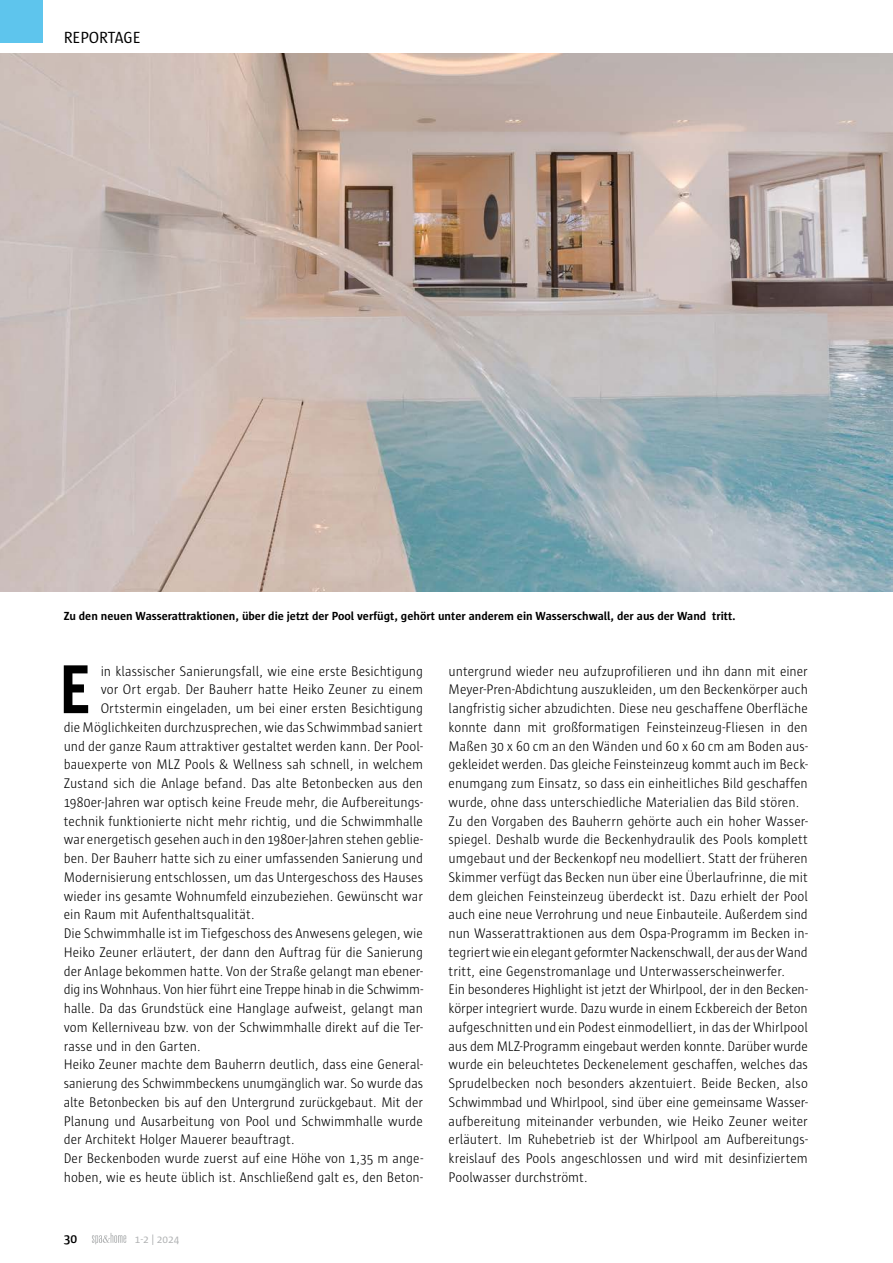
<style>
.page{position:relative;width:893px;height:1263px;background:#fff}
.page>*{position:absolute;margin:0;border:0;box-sizing:border-box;transform-origin:0 0}
.t1{font:700 66.15px "Trade Gothic";color:#000;scale:.95 1}
.t2{font:16.5px "Sun";color:#000}
.t3{font:300 14.25px/18.8px "Sun";letter-spacing:-.005em;color:#000;scale:.95 1}
.t4{font:600 13.5px "Sun";color:#000}
.t5{font:700 12px "Sun";color:#000}
.t6{font:11.25px "Sun";color:#b1b3b4}
</style>
<div class="page">
<div style="left:0;top:0;width:43px;height:43px;background:#5ec5ed"></div>
<svg style="left:92px;top:1233px;width:34px;height:11px"></svg>
<img style="left:0;top:53px;width:893px;height:538px">
<p class="t2" style="left:64px;top:28px;width:78px">REPORTAGE</p>
<p class="t5" style="left:64px;top:609px;width:673px">Zu den neuen Wasserattraktionen, über die jetzt der Pool verfügt, gehört unter anderem ein Wasserschwall, der aus der Wand tritt.</p>
<h1 class="t1" style="left:60px;top:649px;width:35px">E</h1>
<p class="t3" style="left:101px;top:662px;width:341px">in klassischer Sanierungsfall, wie eine erste Besichtigung</p>
<p class="t3" style="left:101px;top:680px;width:341px">vor Ort ergab. Der Bauherr hatte Heiko Zeuner zu einem</p>
<p class="t3" style="left:101px;top:699px;width:341px">Ortstermin eingeladen, um bei einer ersten Besichtigung</p>
<p class="t3" style="left:64px;top:718px;width:380px">die Möglichkeiten durchzusprechen, wie das Schwimmbad saniert</p>
<p class="t3" style="left:64px;top:737px;width:380px">und der ganze Raum attraktiver gestaltet werden kann. Der Pool-</p>
<p class="t3" style="left:64px;top:755px;width:380px">bauexperte von MLZ Pools &amp; Wellness sah schnell, in welchem</p>
<p class="t3" style="left:64px;top:774px;width:380px">Zustand sich die Anlage befand. Das alte Betonbecken aus den</p>
<p class="t3" style="left:64px;top:793px;width:380px">1980er-Jahren war optisch keine Freude mehr, die Aufbereitungs-</p>
<p class="t3" style="left:64px;top:812px;width:380px">technik funktionierte nicht mehr richtig, und die Schwimmhalle</p>
<p class="t3" style="left:64px;top:830px;width:380px">war energetisch gesehen auch in den 1980er-Jahren stehen geblie-</p>
<p class="t3" style="left:64px;top:849px;width:380px">ben. Der Bauherr hatte sich zu einer umfassenden Sanierung und</p>
<p class="t3" style="left:64px;top:868px;width:380px">Modernisierung entschlossen, um das Untergeschoss des Hauses</p>
<p class="t3" style="left:64px;top:887px;width:380px">wieder ins gesamte Wohnumfeld einzubeziehen. Gewünscht war</p>
<p class="t3" style="left:64px;top:905px;width:202px">ein Raum mit Aufenthaltsqualität.</p>
<p class="t3" style="left:64px;top:924px;width:380px">Die Schwimmhalle ist im Tiefgeschoss des Anwesens gelegen, wie</p>
<p class="t3" style="left:64px;top:943px;width:380px">Heiko Zeuner erläutert, der dann den Auftrag für die Sanierung</p>
<p class="t3" style="left:64px;top:962px;width:380px">der Anlage bekommen hatte. Von der Straße gelangt man ebener-</p>
<p class="t3" style="left:64px;top:980px;width:380px">dig ins Wohnhaus. Von hier führt eine Treppe hinab in die Schwimm-</p>
<p class="t3" style="left:64px;top:999px;width:380px">halle. Da das Grundstück eine Hanglage aufweist, gelangt man</p>
<p class="t3" style="left:64px;top:1018px;width:380px">vom Kellerniveau bzw. von der Schwimmhalle direkt auf die Ter-</p>
<p class="t3" style="left:64px;top:1037px;width:146px">rasse und in den Garten.</p>
<p class="t3" style="left:64px;top:1055px;width:380px">Heiko Zeuner machte dem Bauherrn deutlich, dass eine General-</p>
<p class="t3" style="left:64px;top:1074px;width:380px">sanierung des Schwimmbeckens unumgänglich war. So wurde das</p>
<p class="t3" style="left:64px;top:1093px;width:380px">alte Betonbecken bis auf den Untergrund zurückgebaut. Mit der</p>
<p class="t3" style="left:64px;top:1112px;width:380px">Planung und Ausarbeitung von Pool und Schwimmhalle wurde</p>
<p class="t3" style="left:64px;top:1130px;width:245px">der Architekt Holger Mauerer beauftragt.</p>
<p class="t3" style="left:64px;top:1149px;width:380px">Der Beckenboden wurde zuerst auf eine Höhe von 1,35 m ange-</p>
<p class="t3" style="left:64px;top:1168px;width:380px">hoben, wie es heute üblich ist. Anschließend galt es, den Beton-</p>
<p class="t4" style="left:64px;top:1231px;width:15px">30</p>
<p class="t6" style="left:135px;top:1233px;width:46px">1-2 | 2024</p>
<p class="t3" style="left:449px;top:662px;width:380px">untergrund wieder neu aufzuprofilieren und ihn dann mit einer Meyer-Pren-Abdichtung auszukleiden, um den Beckenkörper auch langfristig sicher abzudichten. Diese neu geschaffene Oberfläche konnte dann mit großformatigen Feinsteinzeug-Fliesen in den Maßen 30 x 60 cm an den Wänden und 60 x 60 cm am Boden aus&shy;gekleidet werden. Das gleiche Feinsteinzeug kommt auch im Beck&shy;enumgang zum Einsatz, so dass ein einheitliches Bild geschaffen wurde, ohne dass unterschiedliche Materialien das Bild stören.<br>Zu den Vorgaben des Bauherrn gehörte auch ein hoher Wasser&shy;spiegel. Deshalb wurde die Beckenhydraulik des Pools komplett umgebaut und der Beckenkopf neu modelliert. Statt der früheren Skimmer verfügt das Becken nun über eine Überlaufrinne, die mit dem gleichen Feinsteinzeug überdeckt ist. Dazu erhielt der Pool auch eine neue Verrohrung und neue Einbauteile. Außerdem sind nun Wasserattraktionen aus dem Ospa-Programm im Becken in&shy;tegriert wie ein elegant geformter Nackenschwall, der aus der Wand tritt, eine Gegenstromanlage und Unterwasserscheinwerfer.<br>Ein besonderes Highlight ist jetzt der Whirlpool, der in den Becken&shy;körper integriert wurde. Dazu wurde in einem Eckbereich der Beton aufgeschnitten und ein Podest einmodelliert, in das der Whirlpool aus dem MLZ-Programm eingebaut werden konnte. Darüber wurde wurde ein beleuchtetes Deckenelement geschaffen, welches das Sprudelbecken noch besonders akzentuiert. Beide Becken, also Schwimmbad und Whirlpool, sind über eine gemeinsame Wasser&shy;aufbereitung miteinander verbunden, wie Heiko Zeuner weiter erläutert. Im Ruhebetrieb ist der Whirlpool am Aufbereitungs&shy;kreislauf des Pools angeschlossen und wird mit desinfiziertem Poolwasser durchströmt.</p>
</div>
